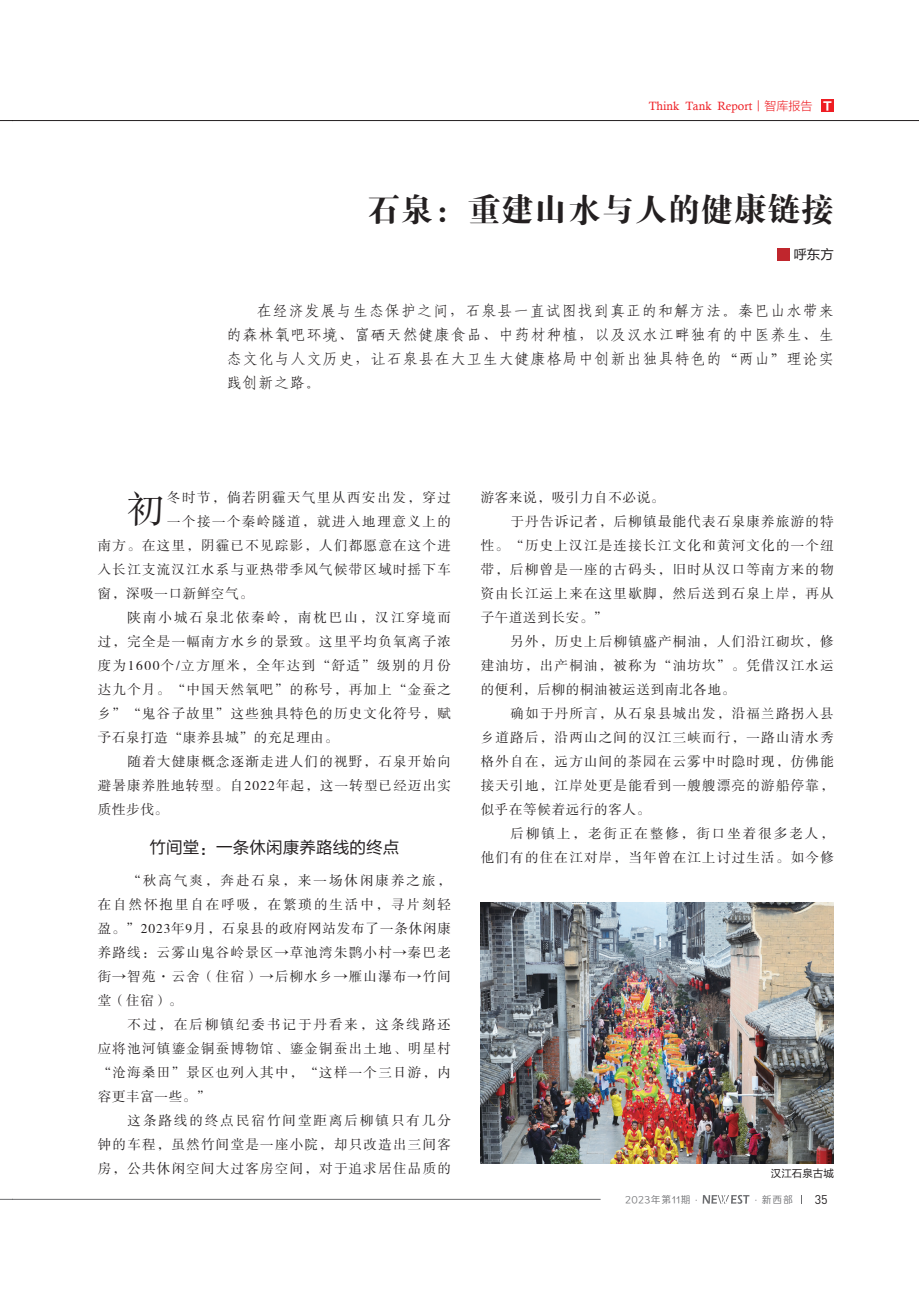
<style>
.page{position:relative;width:919px;height:1289px;background:#fff}
.page>*{position:absolute;margin:0;border:0;box-sizing:border-box;transform-origin:0 0}
.t1{font:37.5px "FZSSK GBK1 0";color:#231f20}
.t2{font:33px "FZDBSK GBK1 0";letter-spacing:.01em;color:#231f20}
.t3{font:16.5px "FZLTHK GBK1 0";letter-spacing:.01em;color:#231f20}
.t4{font:15px/24px "Fang Song GB2312";letter-spacing:.065em;color:#231f20;text-align:justify}
.t5{font:13.5px/24px "FZSSK GBK1 0";letter-spacing:.095em;color:#231f20;text-align:justify}
.t6{font:13.5px "FZSSK GBK1 0";letter-spacing:.05em;color:#231f20}
.t7{font:13.5px "FZSSK GBK1 0";letter-spacing:.145em;color:#231f20}
.t8{font:13.5px "FZSSK GBK1 0";letter-spacing:.115em;color:#231f20}
.t9{font:13.5px "FZLTHK GBK1 0";color:#231f20}
.t10{font:12.45px "DIN";color:#231f20}
.t11{font:12px "Calisto";color:#ee1d23}
.t12{font:10.5px "FZLTHK GBK1 0";color:#231f20}
.t13{font:9.75px "Loong Flash Sans GB Regular";letter-spacing:.1em;color:#6c6d70}
.s1{font-family:"FZLTXHK GBK1 0"}
.s2{font-family:"FZLTDHK GBK1 0";font-size:11.4px;color:#fff}
</style>
<div class="page">
<svg style="left:0;top:1199px;width:13px;height:1px"></svg>
<svg style="left:0;top:120px;width:13px;height:1px"></svg>
<hr style="left:13px;top:1199px;width:587px;height:1px;background:#6c6d70">
<svg style="left:702px;top:1195px;width:47px;height:8px"></svg>
<hr style="left:13px;top:120px;width:905px;height:1px;background:#231f20">
<div style="left:821px;top:99px;width:12px;height:13px;background:#ee1d23"></div>
<div style="left:776px;top:248px;width:13px;height:13px;background:#c0262d"></div>
<img style="left:480px;top:902px;width:353px;height:261px">
<p class="t11" style="left:648px;top:99px;width:186px">Think Tank Report<span class="s1">丨智库报告</span> <span class="s2">Ｔ</span></p>
<h2 class="t2" style="left:367px;top:192px;width:468px">石泉：重建山水与人的健康链接</h2>
<p class="t9" style="left:793px;top:247px;width:42px">呼东方</p>
<p class="t4" style="left:227px;top:299px;width:608px;text-indent:30px">在经济发展与生态保护之间，石泉县一直试图找到真正的和解方法。秦巴山水带来的森林氧吧环境、富硒天然健康食品、中药材种植，以及汉水江畔独有的中医养生、生态文化与人文历史，让石泉县在大卫生大健康格局中创新出独具特色的“两山”理论实践创新之路。</p>
<h1 class="t1" style="left:128px;top:490px;width:39px">初</h1>
<p class="t5" style="left:167px;top:485px;width:285px">冬时节，倘若阴霾天气里从西安出发，穿过</p>
<p class="t5" style="left:167px;top:509px;width:285px">一个接一个秦岭隧道，就进入地理意义上的</p>
<p class="t5" style="left:98px;top:533px;width:354px">南方。在这里，阴霾已不见踪影，人们都愿意在这个进</p>
<p class="t5" style="left:98px;top:557px;width:354px">入长江支流汉江水系与亚热带季风气候带区域时摇下车</p>
<p class="t6" style="left:98px;top:586px;width:157px">窗，深吸一口新鲜空气。</p>
<p class="t7" style="left:128px;top:610px;width:325px">陕南小城石泉北依秦岭，南枕巴山，汉江穿境而</p>
<p class="t5" style="left:98px;top:629px;width:354px">过，完全是一幅南方水乡的景致。这里平均负氧离子浓</p>
<p class="t8" style="left:98px;top:658px;width:354px">度为1600个/立方厘米，全年达到“舒适”级别的月份</p>
<p class="t5" style="left:98px;top:677px;width:354px">达九个月。“中国天然氧吧”的称号，再加上“金蚕之</p>
<p class="t5" style="left:98px;top:701px;width:354px">乡”“鬼谷子故里”这些独具特色的历史文化符号，赋</p>
<p class="t6" style="left:98px;top:730px;width:242px">予石泉打造“康养县城”的充足理由。</p>
<p class="t5" style="left:128px;top:749px;width:325px">随着大健康概念逐渐走进人们的视野，石泉开始向</p>
<p class="t5" style="left:98px;top:773px;width:354px">避暑康养胜地转型。自2022年起，这一转型已经迈出实</p>
<p class="t5" style="left:98px;top:797px;width:72px">质性步伐。</p>
<p class="t3" style="left:149px;top:838px;width:251px">竹间堂：一条休闲康养路线的终点</p>
<p class="t5" style="left:98px;top:869px;width:354px;text-indent:30px">“秋高气爽，奔赴石泉，来一场休闲康养之旅，在自然怀抱里自在呼吸，在繁琐的生活中，寻片刻轻盈。”2023年9月，石泉县的政府网站发布了一条休闲康养路线：云雾山鬼谷岭景区→草池湾朱鹮小村→秦巴老街→智苑·云舍（住宿）→后柳水乡→雁山瀑布→竹间堂（住宿）。</p>
<p class="t5" style="left:98px;top:1013px;width:354px;text-indent:30px">不过，在后柳镇纪委书记于丹看来，这条线路还应将池河镇鎏金铜蚕博物馆、鎏金铜蚕出土地、明星村“沧海桑田”景区也列入其中，“这样一个三日游，内容更丰富一些。”</p>
<p class="t5" style="left:98px;top:1109px;width:354px;text-indent:30px">这条路线的终点民宿竹间堂距离后柳镇只有几分钟的车程，虽然竹间堂是一座小院，却只改造出三间客房，公共休闲空间大过客房空间，对于追求居住品质的</p>
<p class="t6" style="left:480px;top:490px;width:185px">游客来说，吸引力自不必说。</p>
<p class="t5" style="left:510px;top:509px;width:325px">于丹告诉记者，后柳镇最能代表石泉康养旅游的特</p>
<p class="t5" style="left:480px;top:533px;width:354px">性。“历史上汉江是连接长江文化和黄河文化的一个纽</p>
<p class="t5" style="left:480px;top:557px;width:354px">带，后柳曾是一座的古码头，旧时从汉口等南方来的物</p>
<p class="t5" style="left:480px;top:581px;width:354px">资由长江运上来在这里歇脚，然后送到石泉上岸，再从</p>
<p class="t6" style="left:480px;top:610px;width:128px">子午道送到长安。”</p>
<p class="t5" style="left:510px;top:629px;width:325px">另外，历史上后柳镇盛产桐油，人们沿江砌坎，修</p>
<p class="t5" style="left:480px;top:653px;width:354px">建油坊，出产桐油，被称为“油坊坎”。凭借汉江水运</p>
<p class="t6" style="left:480px;top:682px;width:256px">的便利，后柳的桐油被运送到南北各地。</p>
<p class="t5" style="left:510px;top:701px;width:325px">确如于丹所言，从石泉县城出发，沿福兰路拐入县</p>
<p class="t5" style="left:480px;top:725px;width:354px">乡道路后，沿两山之间的汉江三峡而行，一路山清水秀</p>
<p class="t5" style="left:480px;top:749px;width:354px">格外自在，远方山间的茶园在云雾中时隐时现，仿佛能</p>
<p class="t5" style="left:480px;top:773px;width:354px">接天引地，江岸处更是能看到一艘艘漂亮的游船停靠，</p>
<p class="t6" style="left:480px;top:802px;width:171px">似乎在等候着远行的客人。</p>
<p class="t7" style="left:510px;top:826px;width:325px">后柳镇上，老街正在整修，街口坐着很多老人，</p>
<p class="t5" style="left:480px;top:845px;width:354px">他们有的住在江对岸，当年曾在江上讨过生活。如今修</p>
<p class="t12" style="left:770px;top:1167px;width:64px">汉江石泉古城</p>
<p class="t13" style="left:625px;top:1194px;width:169px">2023年第11期·　　　　 ·新西部</p>
<p class="t10" style="left:814px;top:1191px;width:13px">35</p>
</div>
